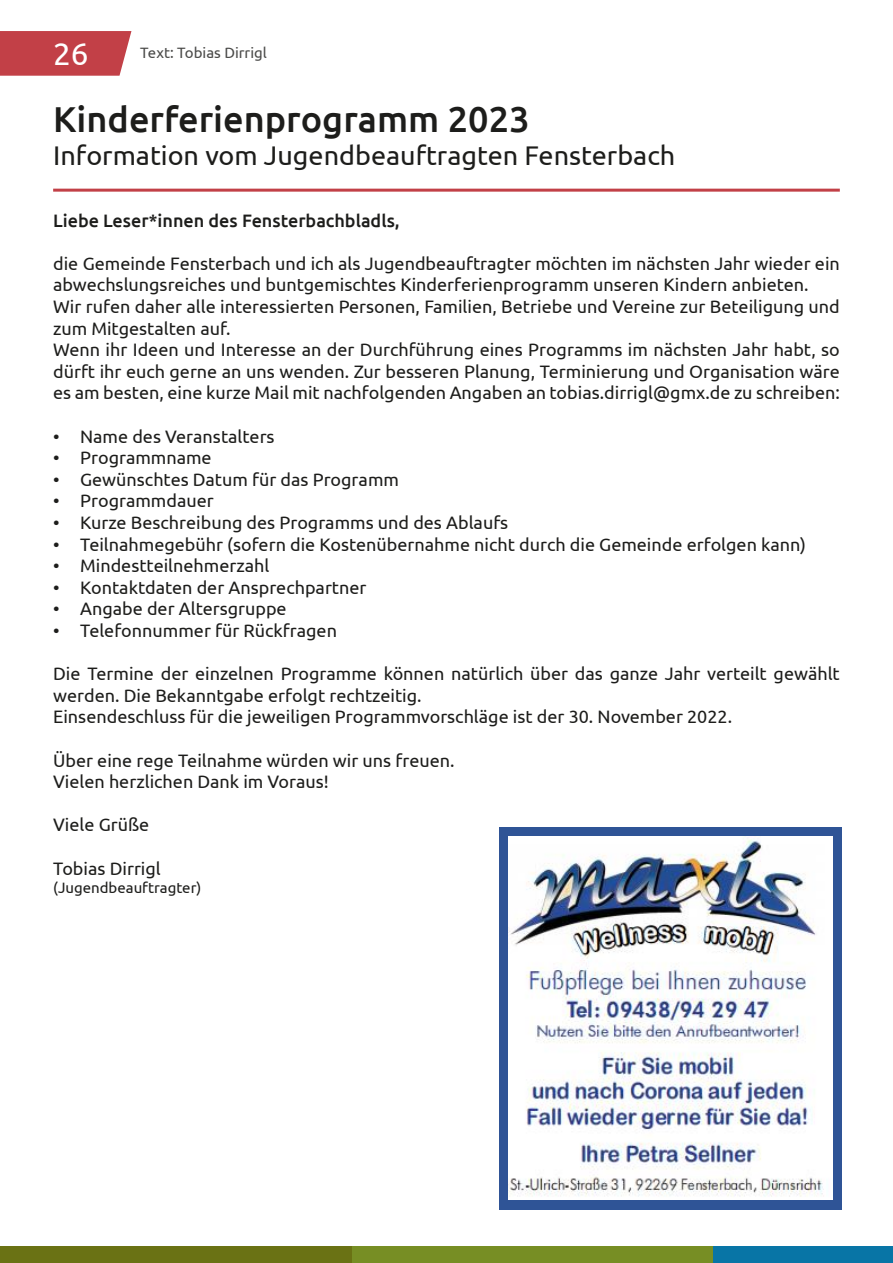
<style>
.page{position:relative;width:893px;height:1263px;background:#fff}
.page>*{position:absolute;margin:0;border:0;box-sizing:border-box;transform-origin:0 0}
.t1{font:500 36px "Ubuntu";color:#1d1d1b}
.t2{font:31.5px "Ubuntu";color:#fff}
.t3{font:27px "Ubuntu";color:#1d1d1b}
.t4{font:18px/21.6px "Ubuntu";color:#1d1d1b}
.t5{font:500 18px "Ubuntu";color:#1d1d1b}
.t6{font:15px "Ubuntu";color:#1d1d1b}
.t7{font:15px "Ubuntu";color:rgb(29 29 27/.8)}
</style>
<div class="page">
<div style="left:500px;top:827px;width:9px;height:9px;background:#2f5496"></div>
<div style="left:509px;top:827px;width:324px;height:9px;background:#2f5496"></div>
<div style="left:833px;top:827px;width:9px;height:9px;background:#2f5496"></div>
<div style="left:500px;top:836px;width:9px;height:364px;background:#2f5496"></div>
<div style="left:833px;top:836px;width:9px;height:364px;background:#2f5496"></div>
<div style="left:500px;top:1200px;width:9px;height:9px;background:#2f5496"></div>
<div style="left:509px;top:1200px;width:324px;height:9px;background:#2f5496"></div>
<div style="left:833px;top:1200px;width:9px;height:9px;background:#2f5496"></div>
<img style="left:509px;top:836px;width:315px;height:361px">
<hr style="left:53px;top:189px;width:787px;height:3px;background:#c24047">
<div style="left:0;top:31px;width:131px;height:45px;background:#c24047"></div>
<div style="left:713px;top:1246px;width:180px;height:17px;background:#0875a6"></div>
<div style="left:352px;top:1246px;width:361px;height:17px;background:#778e24"></div>
<div style="left:0;top:1246px;width:352px;height:17px;background:#6a7214"></div>
<h2 class="t2" style="left:53px;top:41px;width:37px">26</h2>
<p class="t7" style="left:140px;top:47px;width:128px">Text: Tobias Dirrigl</p>
<h1 class="t1" style="left:53px;top:104px;width:478px">Kinderferienprogramm 2023</h1>
<h3 class="t3" style="left:53px;top:144px;width:624px">Information vom Jugendbeauftragten Fensterbach</h3>
<p class="t5" style="left:53px;top:213px;width:348px">Liebe Leser*innen des Fensterbachbladls,</p>
<p class="t4" style="left:53px;top:254px;width:788px">die Gemeinde Fensterbach und ich als Jugendbeauftragter möchten im nächsten Jahr wieder ein abwechslungsreiches und buntgemischtes Kinderferienprogramm unseren Kindern anbieten.<br>Wir rufen daher alle interessierten Personen, Familien, Betriebe und Vereine zur Beteiligung und zum Mitgestalten auf.<br>Wenn ihr Ideen und Interesse an der Durchführung eines Programms im nächsten Jahr habt, so dürft ihr euch gerne an uns wenden. Zur besseren Planung, Terminierung und Organisation wäre es am besten, eine kurze Mail mit nachfolgenden Angaben an tobias.dirrigl@gmx.de zu schreiben:</p>
<p class="t4" style="left:53px;top:426px;width:223px">• Name des Veranstalters</p>
<p class="t4" style="left:53px;top:448px;width:160px">• Programmname</p>
<p class="t4" style="left:53px;top:470px;width:347px">• Gewünschtes Datum für das Programm</p>
<p class="t4" style="left:53px;top:491px;width:162px">• Programmdauer</p>
<p class="t4" style="left:53px;top:513px;width:457px">• Kurze Beschreibung des Programms und des Ablaufs</p>
<p class="t4" style="left:53px;top:534px;width:754px">• Teilnahmegebühr (sofern die Kostenübernahme nicht durch die Gemeinde erfolgen kann)</p>
<p class="t4" style="left:53px;top:556px;width:218px">• Mindestteilnehmerzahl</p>
<p class="t4" style="left:53px;top:578px;width:315px">• Kontaktdaten der Ansprechpartner</p>
<p class="t4" style="left:53px;top:599px;width:235px">• Angabe der Altersgruppe</p>
<p class="t4" style="left:53px;top:621px;width:285px">• Telefonnummer für Rückfragen</p>
<p class="t4" style="left:53px;top:664px;width:788px">Die Termine der einzelnen Programme können natürlich über das ganze Jahr verteilt gewählt werden. Die Bekanntgabe erfolgt rechtzeitig.<br>Einsendeschluss für die jeweiligen Programmvorschläge ist der 30. November 2022.</p>
<p class="t4" style="left:53px;top:750px;width:403px">Über eine rege Teilnahme würden wir uns freuen.<br>Vielen herzlichen Dank im Voraus!</p>
<p class="t4" style="left:53px;top:815px;width:98px">Viele Grüße</p>
<p class="t4" style="left:53px;top:858px;width:109px">Tobias Dirrigl</p>
<p class="t6" style="left:53px;top:881px;width:150px">(Jugendbeauftragter)</p>
</div>
